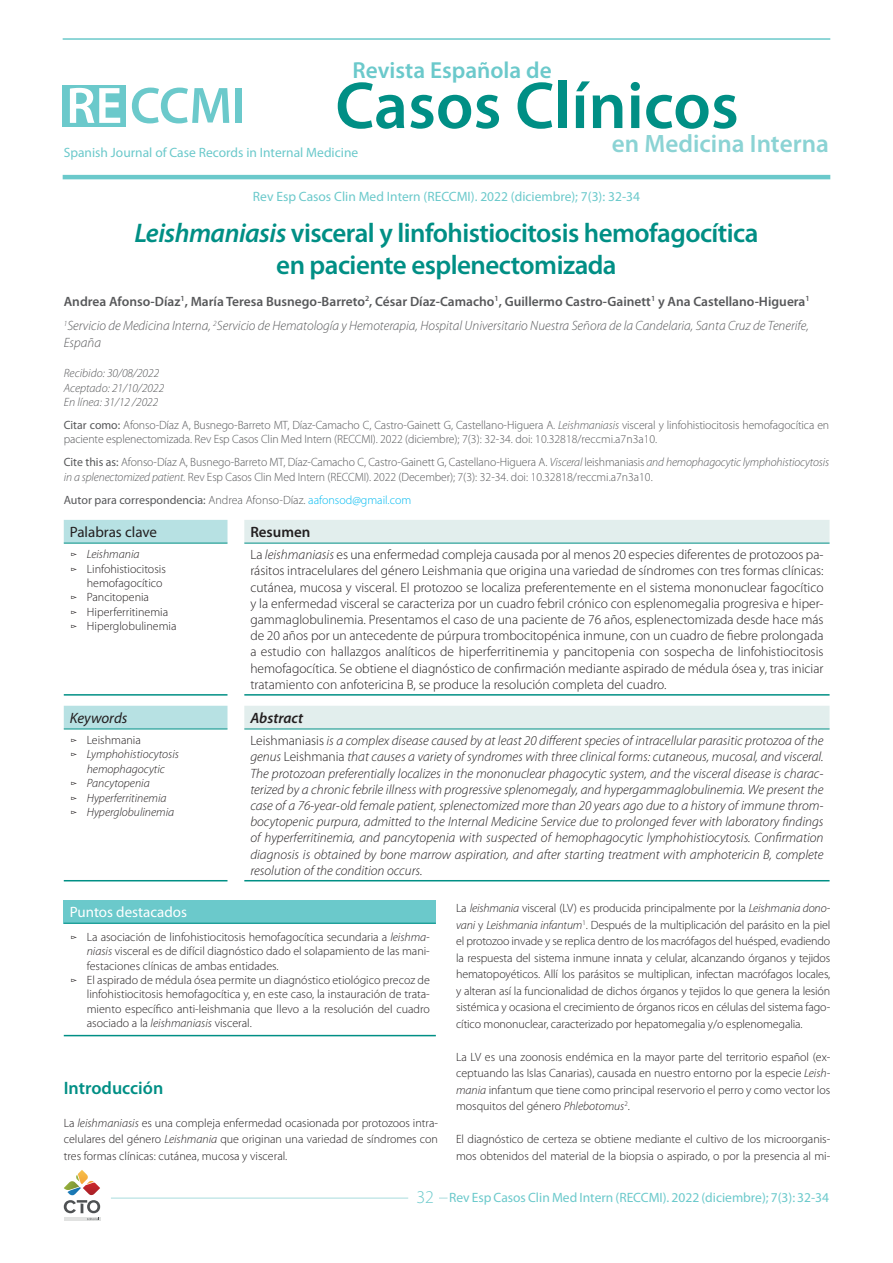
<style>
.page{position:relative;width:893px;height:1263px;background:#fff}
.page>*{position:absolute;margin:0;border:0;box-sizing:border-box;transform-origin:0 0}
.t1{font:600 66.75px "Myriad Pro";color:#008f85}
.Titulo_capitulo{font:600 27px/32.4px "Myriad Pro";letter-spacing:-.02em;color:#008f85;text-align:center}
.t2{font:600 25.2px "Myriad Pro";color:#8bd3d4}
.t3{font:600 23.25px "Myriad Pro";color:#6bc9cb}
._02_Primer_Orden{font:600 18px "Myriad Pro";color:#008f85}
.t4{font:15px "Myriad Pro";color:#fff}
.PalabrasClaveTitulo{font:15px "Myriad Pro";color:#231f20}
.KeywordsTitulo{font:italic 15px "Myriad Pro";color:#231f20}
.t5{font:italic 600 15px "Myriad Pro";color:#231f20}
.t6{font:600 15px "Myriad Pro";color:#231f20}
.Texto_abstract{font:italic 300 13.5px/16.2px "Myriad Pro";color:#231f20;text-align:justify}
.Texto_resumen{font:300 13.5px/16.2px "Myriad Pro";color:#231f20;text-align:justify}
.t7{font:13.5px "Myriad Pro";color:#6bc9cb}
.CargoAutores{font:italic 300 13.5px/16.2px "Myriad Pro";color:#57585a}
.Nombre_autores{font:600 13.5px "Myriad Pro";color:#57585a}
._01_Texto_comun{font:300 12px/16.5px "Myriad Pro";color:#231f20;text-align:justify}
.CitarComo{font:300 12px/14.4px "Myriad Pro";letter-spacing:-.01em;color:#57585a}
.t8{font:italic 300 12px/14.4px "Myriad Pro";color:#231f20;text-align:center}
.CitarComo-2{font:12px "Myriad Pro";color:#57585a}
.Recibido_Aceptado{font:italic 300 12px "Myriad Pro";color:#57585a}
.s1{font-style:italic}
.s2{font-weight:400}
.s3{font-weight:300}
.s4{font-weight:300;color:#00baf1}
.s5{font-style:normal}
.s6{font-weight:300;font-size:18px}
</style>
<div class="page">
<div style="left:63px;top:85px;width:63px;height:41px;background:#6bc9cb"></div>
<svg style="left:70px;top:88px;width:50px;height:35px"></svg>
<svg style="left:132px;top:88px;width:97px;height:35px"></svg>
<div style="left:236px;top:88px;width:6px;height:35px;background:#6bc9cb"></div>
<hr style="left:63px;top:38px;width:767px;height:2px;background:#6bc9cb">
<hr style="left:63px;top:175px;width:767px;height:4px;background:#6bc9cb">
<hr style="left:64px;top:1217px;width:36px;height:4px;background:#e1e2e1">
<svg style="left:64px;top:1170px;width:36px;height:50px"></svg>
<hr style="left:111px;top:1198px;width:297px;height:1px;background:#a8dcdd">
<div style="left:64px;top:900px;width:372px;height:23px;background:#6bc9cb"></div>
<hr style="left:64px;top:923px;width:372px;height:1px;background:#008f85">
<hr style="left:64px;top:1035px;width:372px;height:1px;background:#008f85">
<svg style="left:64px;top:520px;width:163px;height:209px"></svg>
<svg style="left:244px;top:520px;width:586px;height:209px"></svg>
<hr style="left:244px;top:880px;width:586px;height:1px;background:#008f85">
<hr style="left:64px;top:694px;width:163px;height:2px;background:#008f85">
<hr style="left:244px;top:694px;width:586px;height:2px;background:#008f85">
<hr style="left:64px;top:880px;width:163px;height:1px;background:#008f85">
<hr style="left:64px;top:543px;width:163px;height:1px;background:#008f85">
<hr style="left:244px;top:543px;width:586px;height:1px;background:#008f85">
<hr style="left:64px;top:729px;width:163px;height:1px;background:#008f85">
<hr style="left:244px;top:729px;width:586px;height:1px;background:#008f85">
<h3 class="t3" style="left:352px;top:56px;width:201px">Revista Española de</h3>
<h1 class="t1" style="left:335px;top:63px;width:405px">Casos Clínicos</h1>
<p class="t7" style="left:64px;top:145px;width:296px">Spanish Journal of Case Records in Internal Medicine</p>
<h3 class="t2" style="left:612px;top:127px;width:218px">en Medicina Interna</h3>
<p class="t7" style="left:253px;top:188px;width:388px">Rev Esp Casos Clin Med Intern (RECCMI). 2022 (diciembre); 7(3): 32-34</p>
<p class="Titulo_capitulo" style="left:134px;top:216px;width:626px"><span class="s1">Leishmaniasis</span> visceral y linfohistiocitosis hemofagocítica en paciente esplenectomizada</p>
<p class="Nombre_autores" style="left:64px;top:293px;width:747px">Andrea Afonso-Díaz<sup>1</sup>, María Teresa Busnego-Barreto<sup>2</sup>, César Díaz-Camacho<sup>1</sup>, Guillermo Castro-Gainett<sup>1</sup> y Ana Castellano-Higuera<sup>1</sup></p>
<p class="CargoAutores" style="left:64px;top:318px;width:746px"><sup>1</sup>Servicio de Medicina Interna, <sup>2</sup>Servicio de Hematología y Hemoterapia, Hospital Universitario Nuestra Señora de la Candelaria, Santa Cruz de Tenerife,<br>España</p>
<p class="Recibido_Aceptado" style="left:64px;top:367px;width:97px">Recibido: 30/08/2022</p>
<p class="Recibido_Aceptado" style="left:64px;top:381px;width:102px">Aceptado: 21/10/2022</p>
<p class="Recibido_Aceptado" style="left:64px;top:396px;width:96px">En línea: 31/12 /2022</p>
<p class="CitarComo" style="left:64px;top:418px;width:767px"><span class="s2">Citar como:</span> Afonso-Díaz A, Busnego-Barreto MT, Díaz-Camacho C, Castro-Gainett G, Castellano-Higuera A. <span class="s1">Leishmaniasis</span> visceral y linfohistiocitosis hemofagocítica en paciente esplenectomizada. Rev Esp Casos Clin Med Intern (RECCMI). 2022 (diciembre); 7(3): 32-34. doi: 10.32818/reccmi.a7n3a10.</p>
<p class="CitarComo" style="left:64px;top:455px;width:767px"><span class="s2">Cite this as:</span> Afonso-Díaz A, Busnego-Barreto MT, Díaz-Camacho C, Castro-Gainett G, Castellano-Higuera A. <span class="s1">Visceral</span> leishmaniasis <span class="s1">and hemophagocytic lymphohistiocytosis in a splenectomized patient.</span> Rev Esp Casos Clin Med Intern (RECCMI). 2022 (December); 7(3): 32-34. doi: 10.32818/reccmi.a7n3a10.</p>
<p class="CitarComo-2" style="left:64px;top:492px;width:349px">Autor para correspondencia: <span class="s3">Andrea Afonso-Díaz.</span> <span class="s4">aafonsod@gmail.com</span></p>
<p class="PalabrasClaveTitulo" style="left:70px;top:523px;width:89px">Palabras clave</p>
<p class="t6" style="left:250px;top:522px;width:62px">Resumen</p>
<p class="t8" style="left:70px;top:547px;width:71px">▻ Leishmania</p>
<p class="_01_Texto_comun" style="left:70px;top:561px;width:98px;line-height:14.4px;text-align:right">▻ Linfohistiocitosis hemofagocítico</p>
<p class="_01_Texto_comun" style="left:70px;top:589px;width:81px">▻ Pancitopenia</p>
<p class="_01_Texto_comun" style="left:70px;top:604px;width:100px">▻ Hiperferritinemia</p>
<p class="_01_Texto_comun" style="left:70px;top:618px;width:108px">▻ Hiperglobulinemia</p>
<p class="Texto_resumen" style="left:250px;top:547px;width:575px">La <span class="s1">leishmaniasis</span> es una enfermedad compleja causada por al menos 20 especies diferentes de protozoos pa&shy;rásitos intracelulares del género Leishmania que origina una variedad de síndromes con tres formas clínicas: cutánea, mucosa y visceral. El protozoo se localiza preferentemente en el sistema mononuclear fagocítico y la enfermedad visceral se caracteriza por un cuadro febril crónico con esplenomegalia progresiva e hiper&shy;gammaglobulinemia. Presentamos el caso de una paciente de 76 años, esplenectomizada desde hace más de 20 años por un antecedente de púrpura trombocitopénica inmune, con un cuadro de fiebre prolongada a estudio con hallazgos analíticos de hiperferritinemia y pancitopenia con sospecha de linfohistiocitosis hemofagocítica. Se obtiene el diagnóstico de confirmación mediante aspirado de médula ósea y, tras iniciar tratamiento con anfotericina B, se produce la resolución completa del cuadro.</p>
<p class="KeywordsTitulo" style="left:70px;top:709px;width:59px">Keywords</p>
<p class="t5" style="left:250px;top:708px;width:54px">Abstract</p>
<p class="_01_Texto_comun" style="left:70px;top:732px;width:73px">▻ Leishmania</p>
<p class="t8" style="left:70px;top:747px;width:111px">▻ Lymphohistiocytosis hemophagocytic</p>
<p class="t8" style="left:70px;top:776px;width:81px">▻ Pancytopenia</p>
<p class="t8" style="left:70px;top:791px;width:98px">▻ Hyperferritinemia</p>
<p class="t8" style="left:70px;top:805px;width:106px">▻ Hyperglobulinemia</p>
<p class="Texto_abstract" style="left:250px;top:733px;width:575px"><span class="s5">Leishmaniasis</span> is a complex disease caused by at least 20 different species of intracellular parasitic protozoa of the genus <span class="s5">Leishmania</span> that causes a variety of syndromes with three clinical forms: cutaneous, mucosal, and visceral.<br>The protozoan preferentially localizes in the mononuclear phagocytic system, and the visceral disease is charac&shy;terized by a chronic febrile illness with progressive splenomegaly, and hypergammaglobulinemia. We present the case of a 76-year-old female patient, splenectomized more than 20 years ago due to a history of immune throm&shy;bocytopenic purpura, admitted to the Internal Medicine Service due to prolonged fever with laboratory findings of hyperferritinemia, and pancytopenia with suspected of hemophagocytic lymphohistiocytosis. Confirmation diagnosis is obtained by bone marrow aspiration, and after starting treatment with amphotericin B, complete resolution of the condition occurs.</p>
<p class="t4" style="left:70px;top:903px;width:119px">Puntos destacados</p>
<p class="_01_Texto_comun" style="left:87px;top:930px;width:345px;line-height:14.4px;text-indent:-17px">▻ La asociación de linfohistiocitosis hemofagocítica secundaria a <span class="s1">leishma&shy;niasis</span> visceral es de difícil diagnóstico dado el solapamiento de las mani&shy;festaciones clínicas de ambas entidades.</p>
<p class="_01_Texto_comun" style="left:87px;top:973px;width:345px;line-height:14.4px;text-indent:-17px">▻ El aspirado de médula ósea permite un diagnóstico etiológico precoz de linfohistiocitosis hemofagocítica y, en este caso, la instauración de trata&shy;miento específico anti-leishmania que llevo a la resolución del cuadro asociado a la <span class="s1">leishmaniasis</span> visceral.</p>
<p class="_02_Primer_Orden" style="left:64px;top:1076px;width:101px">Introducción</p>
<p class="_01_Texto_comun" style="left:64px;top:1114px;width:376px">La <span class="s1">leishmaniasis</span> es una compleja enfermedad ocasionada por protozoos intra&shy;celulares del género <span class="s1">Leishmania</span> que originan una variedad de síndromes con tres formas clínicas: cutánea, mucosa y visceral.</p>
<p class="_01_Texto_comun" style="left:456px;top:900px;width:376px">La <span class="s1">leishmania</span> visceral (LV) es producida principalmente por la <span class="s1">Leishmania dono&shy;vani</span> y <span class="s1">Leishmania infantum</span><sup>1</sup>. Después de la multiplicación del parásito en la piel el protozoo invade y se replica dentro de los macrófagos del huésped, evadiendo la respuesta del sistema inmune innata y celular, alcanzando órganos y tejidos hematopoyéticos. Allí los parásitos se multiplican, infectan macrófagos locales, y alteran así la funcionalidad de dichos órganos y tejidos lo que genera la lesión sistémica y ocasiona el crecimiento de órganos ricos en células del sistema fago&shy;cítico mononuclear, caracterizado por hepatomegalia y/o esplenomegalia.</p>
<p class="_01_Texto_comun" style="left:456px;top:1048px;width:376px">La LV es una zoonosis endémica en la mayor parte del territorio español (ex&shy;ceptuando las Islas Canarias), causada en nuestro entorno por la especie <span class="s1">Leish&shy;mania</span> infantum que tiene como principal reservorio el perro y como vector los mosquitos del género <span class="s1">Phlebotomus</span><sup>2</sup>.</p>
<p class="_01_Texto_comun" style="left:456px;top:1131px;width:376px">El diagnóstico de certeza se obtiene mediante el cultivo de los microorganis&shy;mos obtenidos del material de la biopsia o aspirado, o por la presencia al mi-</p>
<p class="t7" style="left:416px;top:1189px;width:414px"><span class="s6">32</span> Rev Esp Casos Clin Med Intern (RECCMI). 2022 (diciembre); 7(3): 32-34</p>
</div>
